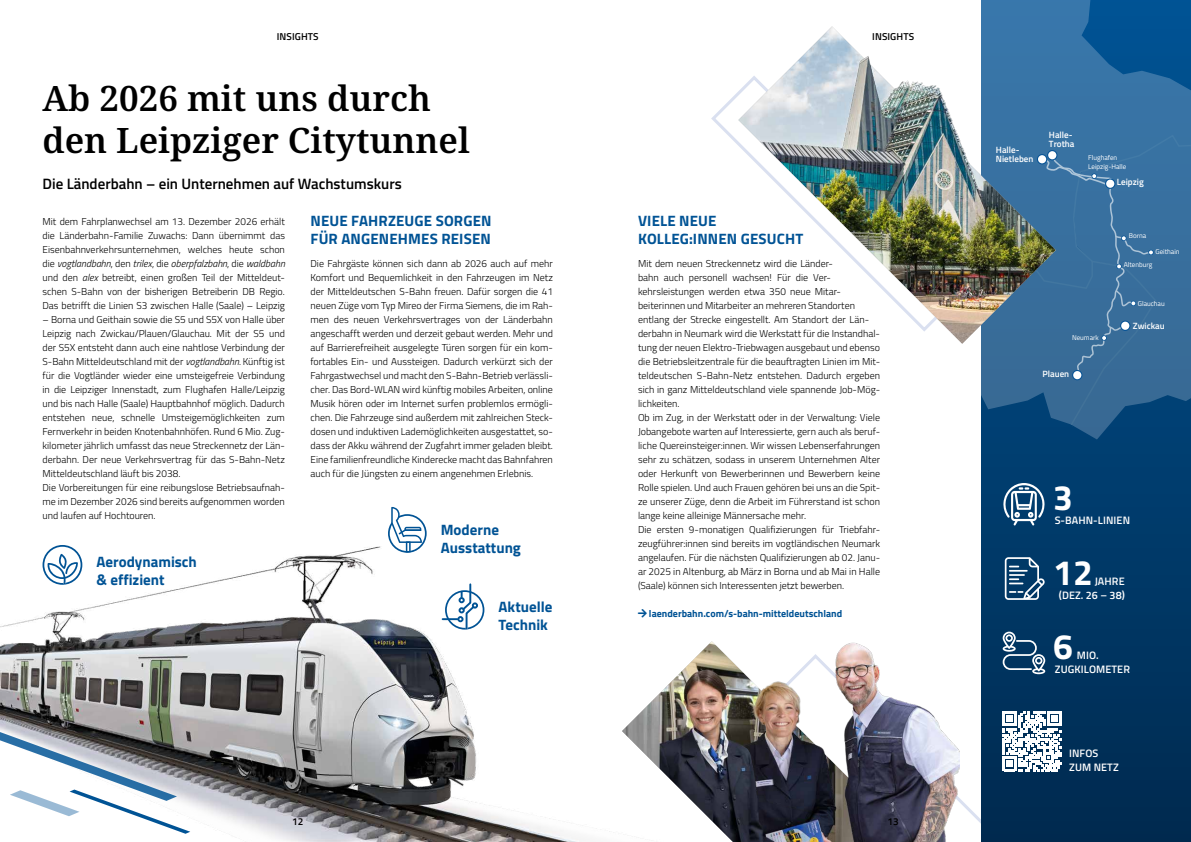
<style>
.page{position:relative;width:1191px;height:842px;background:#fff}
.page>*{position:absolute;margin:0;border:0;box-sizing:border-box;transform-origin:0 0}
.t1{font:700 35.3px "Titillium";color:#fff}
.t2{font:600 35px/42px "Noto Serif";color:#000}
.t3{font:700 15px/18px "Titillium Web";letter-spacing:.005em;color:#005395}
.t4{font:600 15px "Titillium Web";color:#000}
.t5{font:600 10.8px "Titillium";letter-spacing:.01em;color:#fff}
.t6{font:300 10px/14px "Titillium Web";color:#000;text-align:justify}
.t7{font:700 10px "Titillium Web";color:#005395}
.t8{font:600 10px "Titillium Web";letter-spacing:.01em;color:#000}
.t9{font:600 9px/8.9px "Titillium Web";color:#fff}
.t10{font:6.9px/8.1px "Titillium Web";color:#fff}
.s1{font-style:italic}
</style>
<div class="page">
<img style="left:732px;top:642px;width:228px;height:200px">
<svg style="left:981px;top:447px;width:210px;height:395px;background:#00345f"></svg>
<svg style="left:1038px;top:380px;width:153px;height:84px;background:#064476"></svg>
<svg style="left:981px;top:0;width:210px;height:134px;background:#23679e"></svg>
<div style="left:981px;top:427px;width:174px;height:20px;background:#003f73"></div>
<svg style="left:981px;top:344px;width:176px;height:83px;background:#295e8c"></svg>
<div style="left:1037px;top:134px;width:154px;height:246px;background:#386f9d"></div>
<img style="left:0;top:529px;width:786px;height:312px">
<img style="left:738px;top:26px;width:317px;height:318px">
<img style="left:772px;top:6px;width:246px;height:226px">
<svg style="left:43px;top:545px;width:39px;height:40px"></svg>
<svg style="left:388px;top:507px;width:38px;height:46px"></svg>
<svg style="left:442px;top:582px;width:42px;height:48px"></svg>
<div style="left:458px;top:597px;width:7px;height:6px;border:2px solid #005395;border-radius:50%"></div>
<svg style="left:1002px;top:711px;width:60px;height:60px"></svg>
<svg style="left:1003px;top:483px;width:41px;height:42px"></svg>
<svg style="left:1004px;top:557px;width:40px;height:43px;background:#487091"></svg>
<svg style="left:1002px;top:632px;width:43px;height:42px;background:#3e6586"></svg>
<svg style="left:0;top:703px;width:190px;height:131px"></svg>
<svg style="left:638px;top:609px;width:9px;height:9px"></svg>
<p class="t8" style="left:277px;top:29px;width:43px">INSIGHTS</p>
<p class="t8" style="left:872px;top:29px;width:43px">INSIGHTS</p>
<h2 class="t2" style="left:43px;top:79px;width:429px">Ab 2026 mit uns durch den Leipziger Citytunnel</h2>
<h3 class="t4" style="left:43px;top:173px;width:361px">Die Länderbahn – ein Unternehmen auf Wachstumskurs</h3>
<p class="t6" style="left:43px;top:214px;width:244px">Mit dem Fahrplanwechsel am 13. Dezember 2026 erhält die Länderbahn-Familie Zuwachs: Dann übernimmt das Eisenbahnverkehrsunternehmen, welches heute schon die <span class="s1">vogtlandbahn</span>, den <span class="s1">trilex</span>, die <span class="s1">oberpfalzbahn</span>, die <span class="s1">waldbahn </span>und den <span class="s1">alex</span> betreibt, einen großen Teil der Mitteldeut&shy;schen S-Bahn von der bisherigen Betreiberin DB Regio.<br>Das betrifft die Linien S3 zwischen Halle (Saale) – Leipzig</p>
<p class="t6" style="left:43px;top:312px;width:244px;text-align:left">– Borna und Geithain sowie die S5 und S5X von Halle über Leipzig nach Zwickau/Plauen/Glauchau. Mit der S5 und der S5X entsteht dann auch eine nahtlose Verbindung der S-Bahn Mitteldeutschland mit der <span class="s1">vogtlandbahn.</span> Künftig ist für die Vogtländer wieder eine umsteigefreie Verbindung in die Leipziger Innenstadt, zum Flughafen Halle/Leipzig und bis nach Halle (Saale) Hauptbahnhof möglich. Dadurch entstehen neue, schnelle Umsteigemöglichkeiten zum Fernverkehr in beiden Knotenbahnhöfen. Rund 6 Mio. Zug&shy;kilometer jährlich umfasst das neue Streckennetz der Län&shy;derbahn. Der neue Verkehrsvertrag für das S-Bahn-Netz Mitteldeutschland läuft bis 2038.<br>Die Vorbereitungen für eine reibungslose Betriebsaufnah&shy;me im Dezember 2026 sind bereits aufgenommen worden und laufen auf Hochtouren.</p>
<h3 class="t3" style="left:96px;top:552px;width:102px">Aerodynamisch &amp; effizient</h3>
<h3 class="t3" style="left:310px;top:211px;width:182px">NEUE FAHRZEUGE SORGEN<br>FÜR ANGENEHMES REISEN</h3>
<p class="t6" style="left:310px;top:256px;width:244px">Die Fahrgäste können sich dann ab 2026 auch auf mehr Komfort und Bequemlichkeit in den Fahrzeugen im Netz der Mitteldeutschen S-Bahn freuen. Dafür sorgen die 41 neuen Züge vom Typ Mireo der Firma Siemens, die im Rah&shy;men des neuen Verkehrsvertrages von der Länderbahn angeschafft werden und derzeit gebaut werden. Mehr und auf Barrierefreiheit ausgelegte Türen sorgen für ein kom&shy;fortables Ein- und Aussteigen. Dadurch verkürzt sich der Fahrgastwechsel und macht den S-Bahn-Betrieb verlässli&shy;cher. Das Bord-WLAN wird künftig mobiles Arbeiten, online Musik hören oder im Internet surfen problemlos ermögli&shy;chen. Die Fahrzeuge sind außerdem mit zahlreichen Steck&shy;dosen und induktiven Lademöglichkeiten ausgestattet, so&shy;dass der Akku während der Zugfahrt immer geladen bleibt.<br>Eine familienfreundliche Kinderecke macht das Bahnfahren auch für die Jüngsten zu einem angenehmen Erlebnis.</p>
<h3 class="t3" style="left:441px;top:520px;width:82px">Moderne<br>Ausstattung</h3>
<h3 class="t3" style="left:498px;top:596px;width:55px">Aktuelle<br>Technik</h3>
<h3 class="t3" style="left:638px;top:211px;width:167px">VIELE NEUE<br>KOLLEG:INNEN GESUCHT</h3>
<p class="t6" style="left:638px;top:256px;width:244px;text-align:left">Mit dem neuen Streckennetz wird die Länder-<br>bahn auch personell wachsen! Für die Ver&shy;kehrsleistungen werden etwa 350 neue Mitar&shy;beiterinnen und Mitarbeiter an mehreren Standorten entlang der Strecke eingestellt. Am Standort der Län&shy;derbahn in Neumark wird die Werkstatt für die Instandhal&shy;tung der neuen Elektro-Triebwagen ausgebaut und ebenso die Betriebsleitzentrale für die beauftragten Linien im Mit&shy;teldeutschen S-Bahn-Netz entstehen. Dadurch ergeben sich in ganz Mitteldeutschland viele spannende Job-Mög&shy;lichkeiten.<br>Ob im Zug, in der Werkstatt oder in der Verwaltung: Viele Jobangebote warten auf Interessierte, gern auch als beruf&shy;liche Quereinsteiger:innen. Wir wissen Lebenserfahrungen sehr zu schätzen, sodass in unserem Unternehmen Alter oder Herkunft von Bewerberinnen und Bewerbern keine Rolle spielen. Und auch Frauen gehören bei uns an die Spit&shy;ze unserer Züge, denn die Arbeit im Führerstand ist schon lange keine alleinige Männersache mehr.<br>Die ersten 9-monatigen Qualifizierungen für Triebfahr&shy;zeugführer:innen sind bereits im vogtländischen Neumark angelaufen. Für die nächsten Qualifizierungen ab 02. Janu&shy;ar 2025 in Altenburg, ab März in Borna und ab Mai in Halle (Saale) können sich Interessenten jetzt bewerben.</p>
<p class="t7" style="left:638px;top:606px;width:206px">□▼ laenderbahn.com/s-bahn-mitteldeutschland</p>
<p class="t8" style="left:292px;top:814px;width:13px">12</p>
<p class="t8" style="left:887px;top:814px;width:13px">13</p>
<p class="t9" style="left:996px;top:145px;width:39px">Halle-<br>Nietleben</p>
<p class="t9" style="left:1049px;top:130px;width:27px">Halle-<br>Trotha</p>
<p class="t10" style="left:1088px;top:154px;width:40px">Flughafen<br>Leipzig-Halle</p>
<p class="t9" style="left:1117px;top:177px;width:28px">Leipzig</p>
<p class="t10" style="left:1072px;top:333px;width:28px">Neumark</p>
<p class="t9" style="left:1042px;top:369px;width:28px">Plauen</p>
<p class="t10" style="left:1128px;top:231px;width:19px">Borna</p>
<p class="t10" style="left:1155px;top:247px;width:26px">Geithain</p>
<p class="t10" style="left:1123px;top:260px;width:30px">Altenburg</p>
<p class="t10" style="left:1138px;top:299px;width:28px">Glauchau</p>
<p class="t9" style="left:1133px;top:321px;width:33px">Zwickau</p>
<h1 class="t1" style="left:1053px;top:471px;width:21px">3</h1>
<p class="t5" style="left:1054px;top:513px;width:77px">S-BAHN-LINIEN</p>
<h1 class="t1" style="left:1053px;top:545px;width:41px">12</h1>
<p class="t5" style="left:1094px;top:573px;width:31px">JAHRE</p>
<p class="t5" style="left:1058px;top:587px;width:68px">(DEZ. 26 – 38)</p>
<h1 class="t1" style="left:1053px;top:620px;width:21px">6</h1>
<p class="t5" style="left:1076px;top:647px;width:23px">MIO.</p>
<p class="t5" style="left:1054px;top:661px;width:77px">ZUGKILOMETER</p>
<p class="t5" style="left:1069px;top:745px;width:31px">INFOS</p>
<p class="t5" style="left:1069px;top:759px;width:51px">ZUM NETZ</p>
</div>
